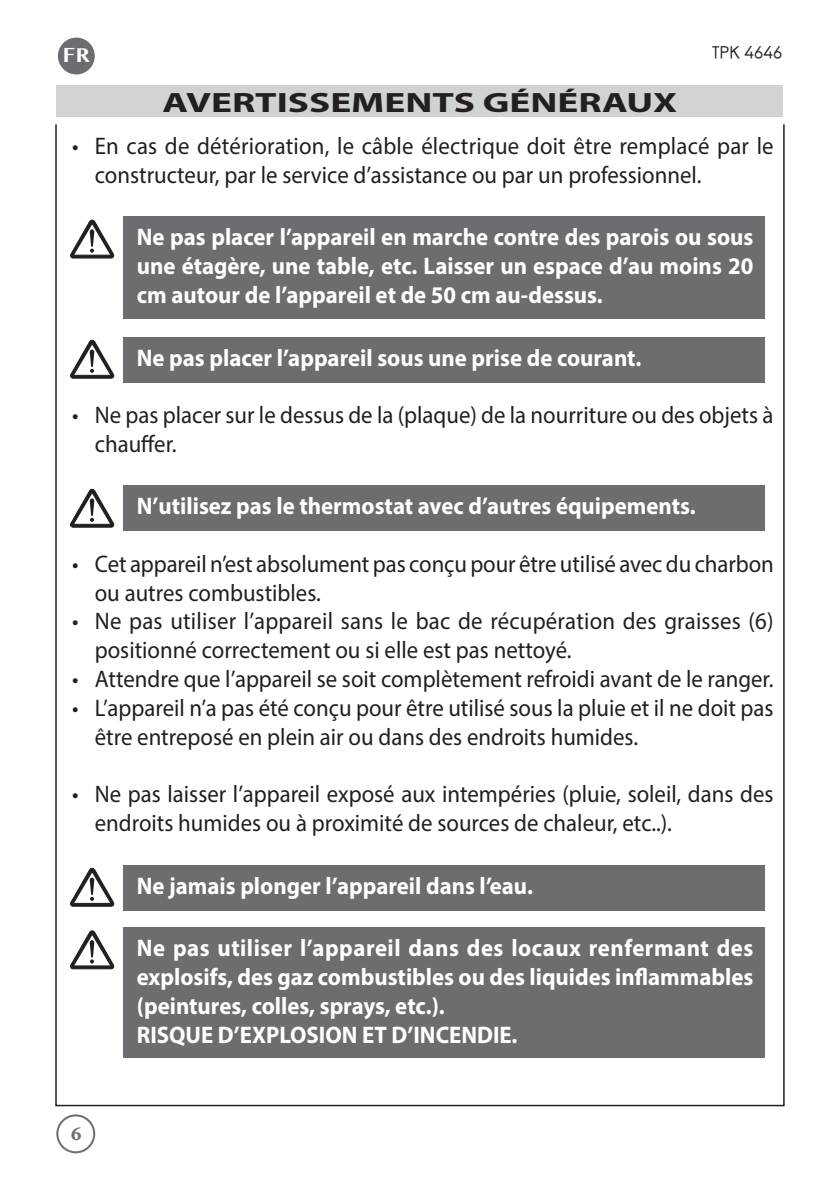
<style>
.page{position:relative;width:840px;height:1191px;background:#fff}
.page>*{position:absolute;margin:0;border:0;box-sizing:border-box;transform-origin:0 0}
.t1{font:700 28px "Myriad Pro";color:#231f20;scale:1.4 1}
.testo_tab{font:24px/28.8px "Myriad Pro";color:#231f20;scale:.95 1}
.AVVERTENZA{font:700 24px/28.8px "Myriad Pro";color:#fff;text-align:justify;scale:.95 1}
.t2{font:700 20px "Bangla MN";color:#fff}
.t3{font:700 18px "Bangla MN";color:#6c6d70}
.t4{font:17px "Rounded Elegance";color:#231f20}
</style>
<div class="page">
<div style="left:57px;top:85px;width:725px;height:32px;background:#d1d2d4"></div>
<div style="left:58px;top:38px;width:37px;height:36px;background:#6c6d70;border-radius:50%"></div>
<div style="left:56px;top:1114px;width:39px;height:39px;border:2px solid #6c6d70;border-radius:50%"></div>
<div style="left:123px;top:927px;width:641px;height:130px;background:#6c6d70"></div>
<div style="left:123px;top:217px;width:641px;height:102px;background:#6c6d70"></div>
<div style="left:123px;top:337px;width:641px;height:46px;background:#6c6d70"></div>
<div style="left:123px;top:485px;width:641px;height:45px;background:#6c6d70"></div>
<div style="left:123px;top:865px;width:641px;height:45px;background:#6c6d70"></div>
<svg style="left:70px;top:220px;width:44px;height:38px"></svg>
<svg style="left:70px;top:340px;width:44px;height:38px"></svg>
<svg style="left:70px;top:489px;width:44px;height:38px"></svg>
<svg style="left:70px;top:868px;width:44px;height:38px"></svg>
<svg style="left:70px;top:930px;width:44px;height:39px"></svg>
<p class="t2" style="left:63px;top:42px;width:28px">FR</p>
<p class="t4" style="left:711px;top:43px;width:72px">TPK 4646</p>
<p class="t1" style="left:162px;top:84px;width:369px">AVERTISSEMENTS GÉNÉRAUX</p>
<p class="testo_tab" style="left:95px;top:131px;width:715px;text-indent:-23px">• En cas de détérioration, le câble électrique doit être remplacé par le constructeur, par le service d’assistance ou par un professionnel.</p>
<p class="AVVERTENZA" style="left:137px;top:222px;width:650px">Ne pas placer l’appareil en marche contre des parois ou sous une étagère, une table, etc. Laisser un espace d’au moins 20 cm autour de l’appareil et de 50 cm au-dessus.</p>
<p class="AVVERTENZA" style="left:137px;top:342px;width:532px">Ne pas placer l’appareil sous une prise de courant.</p>
<p class="testo_tab" style="left:95px;top:400px;width:715px;text-indent:-23px">• Ne pas placer sur le dessus de la (plaque) de la nourriture ou des objets à chauffer.</p>
<p class="AVVERTENZA" style="left:137px;top:491px;width:589px">N’utilisez pas le thermostat avec d’autres équipements.</p>
<p class="testo_tab" style="left:95px;top:549px;width:715px;text-indent:-23px">• Cet appareil n’est absolument pas conçu pour être utilisé avec du charbon ou autres combustibles.</p>
<p class="testo_tab" style="left:95px;top:606px;width:715px;text-indent:-23px">• Ne pas utiliser l’appareil sans le bac de récupération des graisses (6) positionné correctement ou si elle est pas nettoyé.</p>
<p class="testo_tab" style="left:72px;top:664px;width:739px">• Attendre que l’appareil se soit complètement refroidi avant de le ranger.</p>
<p class="testo_tab" style="left:95px;top:693px;width:715px;text-indent:-23px">• L’appareil n’a pas été conçu pour être utilisé sous la pluie et il ne doit pas être entreposé en plein air ou dans des endroits humides.</p>
<p class="testo_tab" style="left:95px;top:779px;width:715px;text-indent:-23px">• Ne pas laisser l’appareil exposé aux intempéries (pluie, soleil, dans des endroits humides ou à proximité de sources de chaleur, etc..).</p>
<p class="AVVERTENZA" style="left:137px;top:870px;width:418px">Ne jamais plonger l’appareil dans l’eau.</p>
<p class="t3" style="left:70px;top:1121px;width:13px">6</p>
<p class="AVVERTENZA" style="left:137px;top:933px;width:650px">Ne pas utiliser l’appareil dans des locaux renfermant des explosifs, des gaz combustibles ou des liquides inflammables (peintures, colles, sprays, etc.).</p>
<p class="AVVERTENZA" style="left:137px;top:1019px;width:402px">RISQUE D’EXPLOSION ET D’INCENDIE.</p>
</div>
